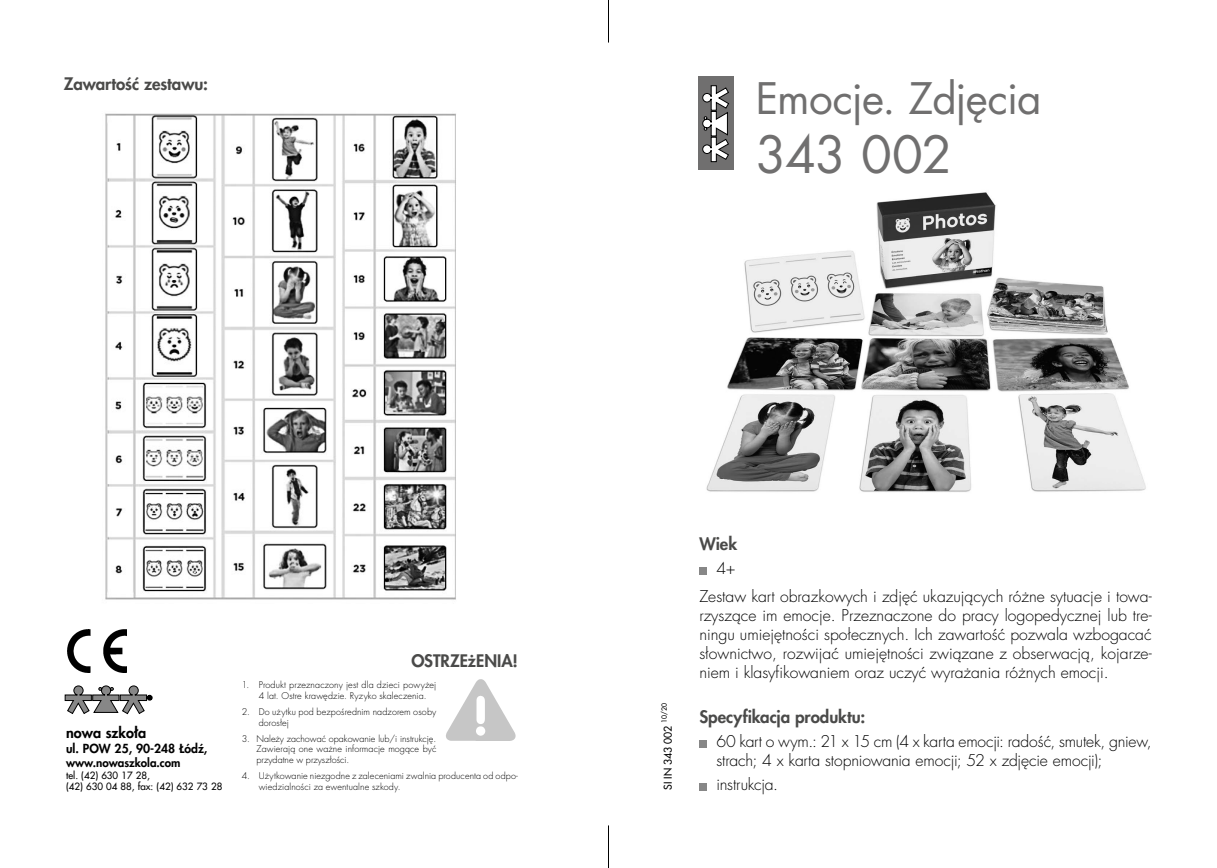
<style>
.page{position:relative;width:1217px;height:868px;background:#fff}
.page>*{position:absolute;margin:0;border:0;box-sizing:border-box;transform-origin:0 0}
.t1{font:49.95px "Futura LTS Book";letter-spacing:-.025em;color:#706f6f}
.t2{font:42.3px "Futura LTS Book";letter-spacing:-.02em;color:#706f6f}
.t3{font:800 16.8px "Futura LTS";color:#4a4a49}
.t4{font:300 15.75px/18.9px "Futura LTS";color:#000}
.t5{font:800 14.4px "Futura LTS";color:#000}
.t6{font:800 12.15px "Futura LTS";color:#000}
.t7{font:800 11.55px "Futura LTS";color:#000}
.t8{font:10.5px "Futura LTS";color:#000}
.t9{font:9.75px/11.7px "Futura LTS";color:#000}
.t10{font:300 9px/10.8px "Futura LTS";letter-spacing:.01em;color:#000}
.t11{font:6.9px "Futura LTS";color:#000}
</style>
<div class="page">
<div style="left:699px;top:567px;width:7px;height:7px;background:#878787"></div>
<div style="left:699px;top:739px;width:7px;height:8px;background:#878787"></div>
<div style="left:699px;top:782px;width:7px;height:8px;background:#878787"></div>
<img style="left:706px;top:192px;width:440px;height:300px">
<img style="left:105px;top:113px;width:351px;height:487px">
<hr style="left:608px;top:0;width:1px;height:43px;background:#000">
<hr style="left:608px;top:825px;width:1px;height:42px;background:#000">
<div style="left:697px;top:77px;width:36px;height:93px;background:#706f6f"></div>
<svg style="left:702px;top:85px;width:26px;height:77px"></svg>
<img style="left:67px;top:629px;width:59px;height:43px">
<img style="left:446px;top:679px;width:70px;height:62px">
<svg style="left:65px;top:685px;width:87px;height:29px"></svg>
<p class="t3" style="left:64px;top:73px;width:146px">Zawartość zestawu:</p>
<h2 class="t2" style="left:755px;top:72px;width:287px">Emocje. Zdjęcia</h2>
<h1 class="t1" style="left:755px;top:122px;width:198px">343 002</h1>
<p class="t5" style="left:66px;top:723px;width:82px">nowa szko³a</p>
<p class="t6" style="left:66px;top:740px;width:143px">ul. POW 25, 90-248 £ódŸ,</p>
<p class="t7" style="left:66px;top:754px;width:116px">www.nowaszkola.com</p>
<p class="t9" style="left:66px;top:769px;width:158px">tel. (42) 630 17 28,<br>(42) 630 04 88, fax: (42) 632 73 28</p>
<p class="t3" style="left:411px;top:649px;width:108px">OSTRZE¿ENIA!</p>
<p class="t10" style="left:259px;top:679px;width:179px;text-indent:-17px">1. Produkt przeznaczony jest dla dzieci powy¿ej<br>4 lat. Ostre krawędzie. Ryzyko skaleczenia.</p>
<p class="t10" style="left:259px;top:706px;width:179px;text-indent:-17px">2. Do u¿ytku pod bezpoœrednim nadzorem osoby doros³ej</p>
<p class="t10" style="left:256px;top:733px;width:181px;text-align:justify;text-indent:-15px">3. Nale¿y zachowaæ opakowanie lub/i instrukcjê.<br>Zawieraj¹ one wa¿ne informacje mog¹ce byæ przydatne w przysz³oœci.</p>
<p class="t10" style="left:259px;top:770px;width:261px;text-indent:-17px">4. U¿ytkowanie niezgodne z zaleceniami zwalnia producenta od odpo&shy;wiedzialnoœci za ewentualne szkody.</p>
<p class="t11" style="left:659px;top:722px;width:21px;rotate:-90deg">10/20</p>
<p class="t8" style="left:660px;top:789px;width:66px;rotate:-90deg">SI IN 343 002</p>
<p class="t3" style="left:699px;top:533px;width:39px">Wiek</p>
<p class="t4" style="left:699px;top:555px;width:453px;line-height:27.5px;text-indent:17px">4+<br>Zestaw kart obrazkowych i zdjęć ukazujących różne sytuacje i towa-</p>
<p class="t4" style="left:699px;top:606px;width:453px;text-align:justify">rzyszące im emocje. Przeznaczone do pracy logopedycznej lub tre&shy;ningu umiejętności społecznych. Ich zawartość pozwala wzbogacać słownictwo, rozwijać umiejętności związane z obserwacją, kojarze&shy;niem i klasyfikowaniem oraz uczyć wyrażania różnych emocji.</p>
<p class="t3" style="left:699px;top:705px;width:167px">Specyfikacja produktu:</p>
<p class="t4" style="left:716px;top:732px;width:436px">60 kart o wym.: 21 x 15 cm (4 x karta emocji: radość, smutek, gniew, strach; 4 x karta stopniowania emocji; 52 x zdjęcie emocji);</p>
<p class="t4" style="left:716px;top:775px;width:63px">instrukcja.</p>
</div>
